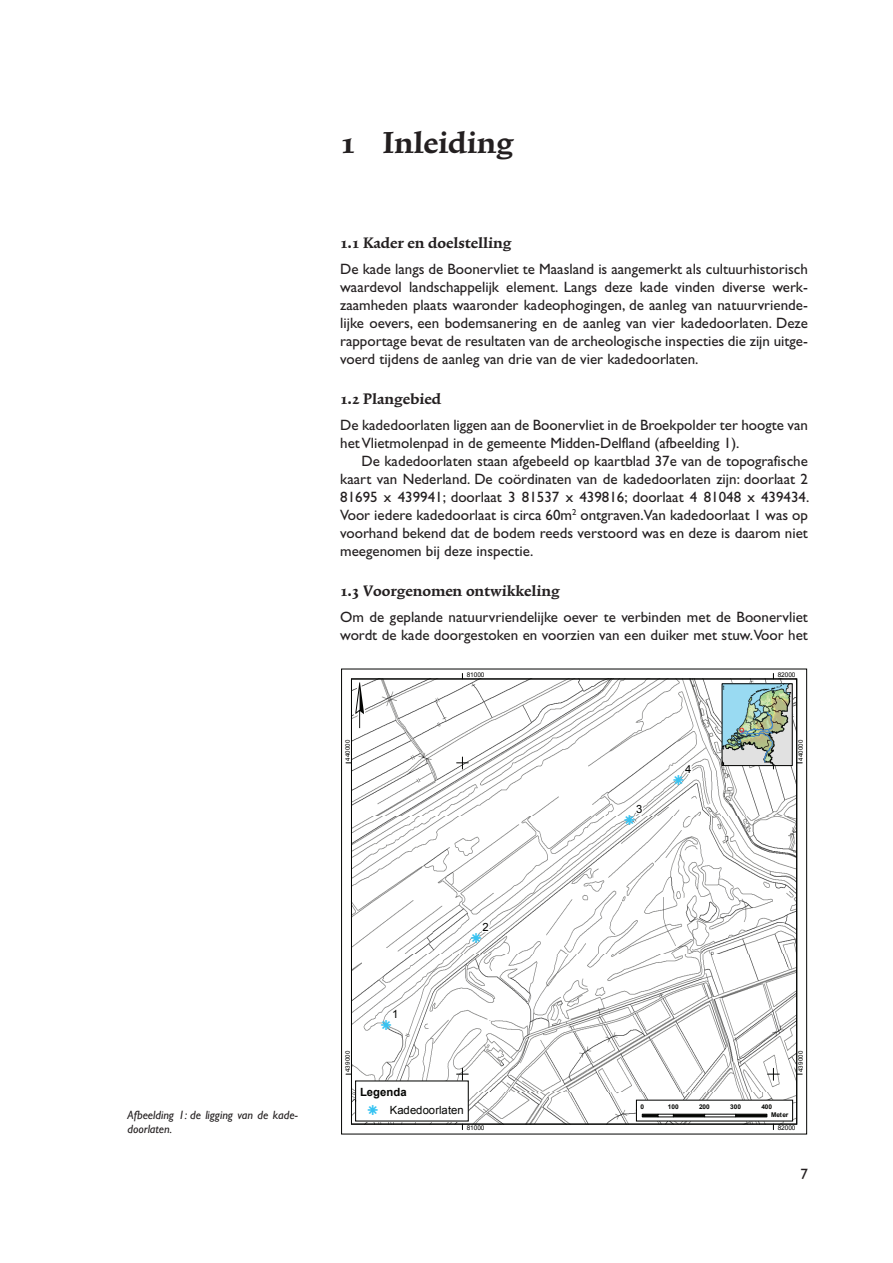
<style>
.page{position:relative;width:893px;height:1263px;background:#fff}
.page>*{position:absolute;margin:0;border:0;box-sizing:border-box;transform-origin:0 0}
.t1{font:71.25px "ESRI North";color:#040503}
.t2{font:36px "Trinite No 1 Bol";color:#231f20}
.t3{font:18px "Trinite No 1 Bol";color:#231f20}
.t4{font:15px/18px "Gill Sans";color:#231f20;text-align:justify}
.t5{font:14.4px "ESRI Default Marker";color:#36c3f2}
.t6{font:italic 12px/14.4px "Gill Sans";color:#231f20}
.t7{font:11.25px/18.1px "Arial";color:#040503}
.t8{font:6.45px "Arial";letter-spacing:-.03em;color:#040503}
.t9{font:700 6.45px/8.2px "Arial";letter-spacing:-.01em;color:#040503}
.t10{font:6.15px "Arial";letter-spacing:.055em;color:#040503}
.t11{font:6.15px "ESRI North";color:#040503}
.s1{font-weight:700}
.s2{font-family:"ESRI Default Marker";font-size:14.4px;color:#36c3f2}
</style>
<div class="page">
<svg style="left:351px;top:678px;width:446px;height:447px"></svg>
<img style="left:723px;top:685px;width:68px;height:79px">
<div style="left:721px;top:683px;width:72px;height:83px;border:1px solid #040503"></div>
<img style="left:737px;top:711px;width:42px;height:58px">
<svg style="left:346px;top:1068px;width:123px;height:61px"></svg>
<svg style="left:354px;top:681px;width:11px;height:49px"></svg>
<svg style="left:635px;top:1095px;width:159px;height:34px"></svg>
<p class="t6" style="left:128px;top:1108px;width:172px">Afbeelding 1: de ligging van de kade&shy;doorlaten.</p>
<h2 class="t2" style="left:340px;top:127px;width:175px">1 Inleiding</h2>
<p class="t3" style="left:340px;top:234px;width:173px">1.1 Kader en doelstelling</p>
<p class="t4" style="left:340px;top:260px;width:469px">De kade langs de Boonervliet te Maasland is aangemerkt als cultuurhistorisch waardevol landschappelijk element. Langs deze kade vinden diverse werk&shy;zaamheden plaats waaronder kadeophogingen, de aanleg van natuurvriende&shy;lijke oevers, een bodemsanering en de aanleg van vier kadedoorlaten. Deze rapportage bevat de resultaten van de archeologische inspecties die zijn uitge&shy;voerd tijdens de aanleg van drie van de vier kadedoorlaten.</p>
<p class="t3" style="left:340px;top:390px;width:102px">1.2 Plangebied</p>
<p class="t4" style="left:340px;top:416px;width:469px">De kadedoorlaten liggen aan de Boonervliet in de Broekpolder ter hoogte van het Vlietmolenpad in de gemeente Midden-Delfland (afbeelding 1).</p>
<p class="t4" style="left:340px;top:452px;width:471px;text-indent:21px">De kadedoorlaten staan afgebeeld op kaartblad 37e van de topografische kaart van Nederland. De coördinaten van de kadedoorlaten zijn: doorlaat 2<br>81695 x 439941; doorlaat 3 81537 x 439816; doorlaat 4 81048 x 439434.<br>Voor iedere kadedoorlaat is circa 60m<sup>2</sup> ontgraven.Van kadedoorlaat 1 was op voorhand bekend dat de bodem reeds verstoord was en deze is daarom niet meegenomen bij deze inspectie.</p>
<p class="t3" style="left:340px;top:582px;width:221px">1.3 Voorgenomen ontwikkeling</p>
<p class="t4" style="left:340px;top:608px;width:469px">Om de geplande natuurvriendelijke oever te verbinden met de Boonervliet wordt de kade doorgestoken en voorzien van een duiker met stuw.Voor het</p>
<h1 class="t1" style="left:355px;top:662px;width:10px">|</h1>
<p class="t8" style="left:467px;top:671px;width:19px">81000</p>
<p class="t11" style="left:723px;top:684px;width:3px">j</p>
<p class="t8" style="left:778px;top:671px;width:19px">82000</p>
<p class="t10" style="left:344px;top:761px;width:23px;rotate:-90deg">440000</p>
<p class="t10" style="left:796px;top:761px;width:23px;rotate:-90deg">440000</p>
<p class="t7" style="left:685px;top:760px;width:8px">4</p>
<p class="t7" style="left:392px;top:1005px;width:8px">1</p>
<p class="t5" style="left:381px;top:1017px;width:12px">k</p>
<p class="t7" style="left:483px;top:918px;width:8px">2</p>
<p class="t5" style="left:471px;top:930px;width:12px">k</p>
<p class="t7" style="left:636px;top:800px;width:8px">3</p>
<p class="t5" style="left:625px;top:812px;width:12px">k</p>
<p class="t5" style="left:674px;top:772px;width:12px">k</p>
<p class="t10" style="left:344px;top:1072px;width:23px;rotate:-90deg">439000</p>
<p class="t10" style="left:796px;top:1072px;width:23px;rotate:-90deg">439000</p>
<p class="t7" style="left:368px;top:1083px;width:98px;text-indent:-8px"><span class="s1">Legenda<br></span><span class="s2">k</span> Kadedoorlaten</p>
<p class="t8" style="left:467px;top:1124px;width:19px">81000</p>
<p class="t9" style="left:640px;top:1102px;width:5px">0</p>
<p class="t9" style="left:668px;top:1102px;width:12px">100</p>
<p class="t9" style="left:699px;top:1102px;width:12px">200</p>
<p class="t9" style="left:730px;top:1102px;width:12px">300</p>
<p class="t9" style="left:771px;top:1102px;width:19px;text-indent:-10px">400<br>Meter</p>
<p class="t8" style="left:778px;top:1124px;width:19px">82000</p>
<p class="t4" style="left:800px;top:1165px;width:9px">7</p>
</div>
